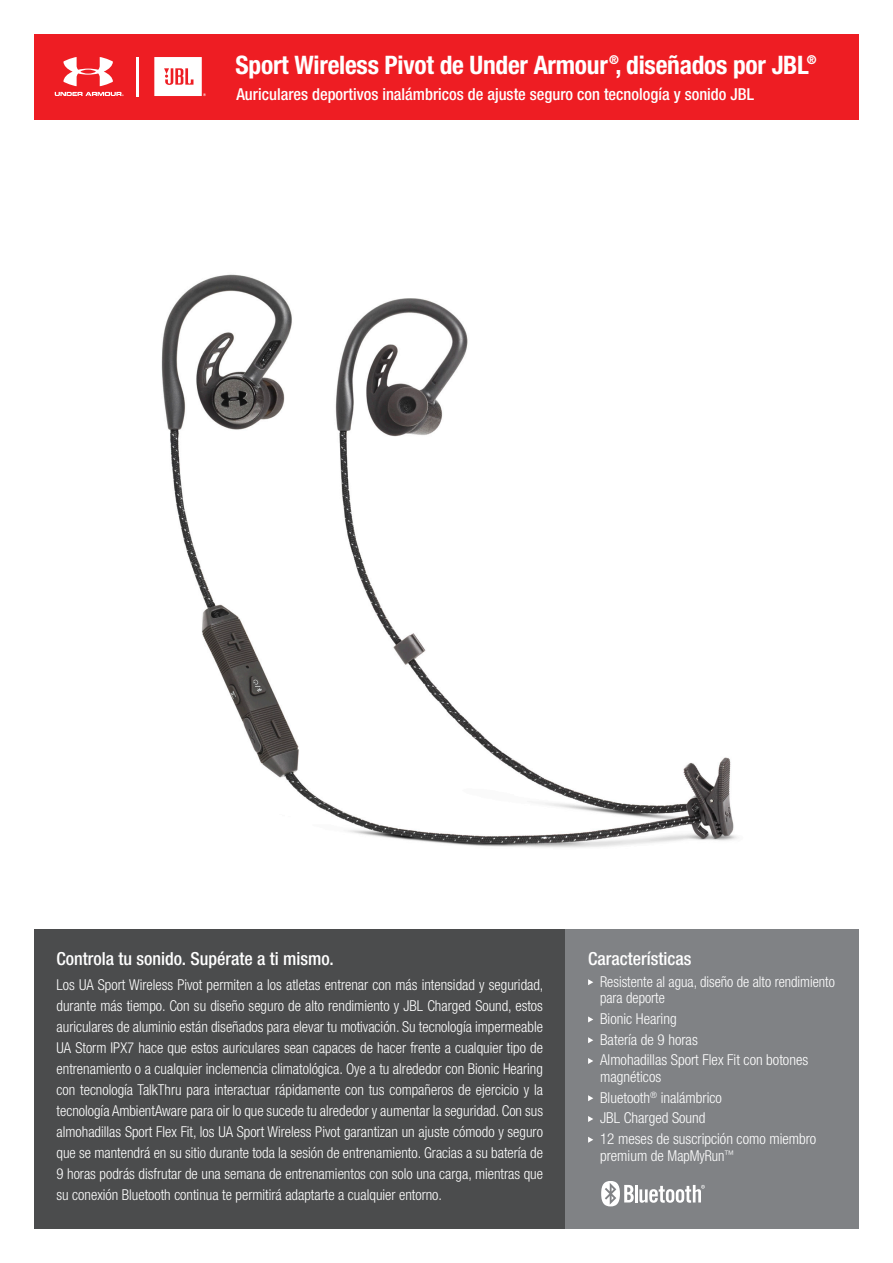
<style>
.page{position:relative;width:893px;height:1263px;background:#fff}
.page>*{position:absolute;margin:0;border:0;box-sizing:border-box;transform-origin:0 0}
.t1{font:700 condensed 25.5px "Helvetica Neue LT Pro";letter-spacing:-.01em;color:#fff}
.t2{font:500 condensed 18px "Helvetica Neue LT Pro";color:#fff}
.t3{font:500 condensed 16.5px "Helvetica Neue LT Pro";color:#fff}
.t4{font:300 condensed 15px/21px "Helvetica Neue LT Pro";color:#fff}
.t5{font:300 condensed 15px/16.5px "Helvetica Neue LT Pro";color:#fff;scale:.96 1}
</style>
<div class="page">
<img style="left:161px;top:274px;width:576px;height:574px">
<div style="left:34px;top:929px;width:532px;height:300px;background:#4b4c4d"></div>
<div style="left:566px;top:929px;width:293px;height:300px;background:#808285"></div>
<svg style="left:588px;top:979px;width:5px;height:6px"></svg>
<svg style="left:588px;top:1016px;width:5px;height:6px"></svg>
<svg style="left:588px;top:1037px;width:5px;height:6px"></svg>
<svg style="left:588px;top:1058px;width:5px;height:6px"></svg>
<svg style="left:588px;top:1095px;width:5px;height:6px"></svg>
<svg style="left:588px;top:1116px;width:5px;height:6px"></svg>
<svg style="left:588px;top:1137px;width:5px;height:6px"></svg>
<div style="left:34px;top:34px;width:825px;height:85px;background:#ee1d23"></div>
<svg style="left:63px;top:57px;width:50px;height:29px"></svg>
<svg style="left:55px;top:92px;width:69px;height:4px"></svg>
<svg style="left:154px;top:57px;width:52px;height:39px;background:#fbd0d2"></svg>
<hr style="left:136px;top:57px;width:3px;height:40px;background:#fff">
<svg style="left:601px;top:1181px;width:104px;height:25px"></svg>
<p class="t1" style="left:236px;top:50px;width:582px">Sport Wireless Pivot de Under Armour<sup>®</sup>, diseñados por JBL<sup>®</sup></p>
<p class="t3" style="left:236px;top:84px;width:519px">Auriculares deportivos inalámbricos de ajuste seguro con tecnología y sonido JBL</p>
<p class="t2" style="left:57px;top:947px;width:279px">Controla tu sonido. Supérate a ti mismo.</p>
<p class="t4" style="left:57px;top:974px;width:488px;text-align:justify">Los UA Sport Wireless Pivot permiten a los atletas entrenar con más intensidad y seguridad, durante más tiempo. Con su diseño seguro de alto rendimiento y JBL Charged Sound, estos auriculares de aluminio están diseñados para elevar tu motivación. Su tecnología impermeable UA Storm IPX7 hace que estos auriculares sean capaces de hacer frente a cualquier tipo de entrenamiento o a cualquier inclemencia climatológica. Oye a tu alrededor con Bionic Hearing con tecnología TalkThru para interactuar rápidamente con tus compañeros de ejercicio y la tecnología AmbientAware para oir lo que sucede tu alrededor y aumentar la seguridad. Con sus almohadillas Sport Flex Fit, los UA Sport Wireless Pivot garantizan un ajuste cómodo y seguro que se mantendrá en su sitio durante toda la sesión de entrenamiento. Gracias a su batería de 9 horas podrás disfrutar de una semana de entrenamientos con solo una carga, mientras que su conexión Bluetooth continua te permitirá adaptarte a cualquier entorno.</p>
<p class="t2" style="left:588px;top:947px;width:105px">Características</p>
<p class="t5" style="left:600px;top:973px;width:246px">Resistente al agua, diseño de alto rendimiento para deporte</p>
<p class="t4" style="left:600px;top:1008px;width:78px">Bionic Hearing</p>
<p class="t4" style="left:600px;top:1029px;width:99px">Batería de 9 horas</p>
<p class="t4" style="left:600px;top:1052px;width:210px;line-height:16.5px">Almohadillas Sport Flex Fit con botones magnéticos</p>
<p class="t4" style="left:600px;top:1087px;width:123px">Bluetooth<sup>®</sup> inalámbrico</p>
<p class="t4" style="left:600px;top:1107px;width:107px">JBL Charged Sound</p>
<p class="t4" style="left:600px;top:1130px;width:218px;line-height:16.5px">12 meses de suscripción como miembro premium de MapMyRun<sup>™</sup></p>
</div>
